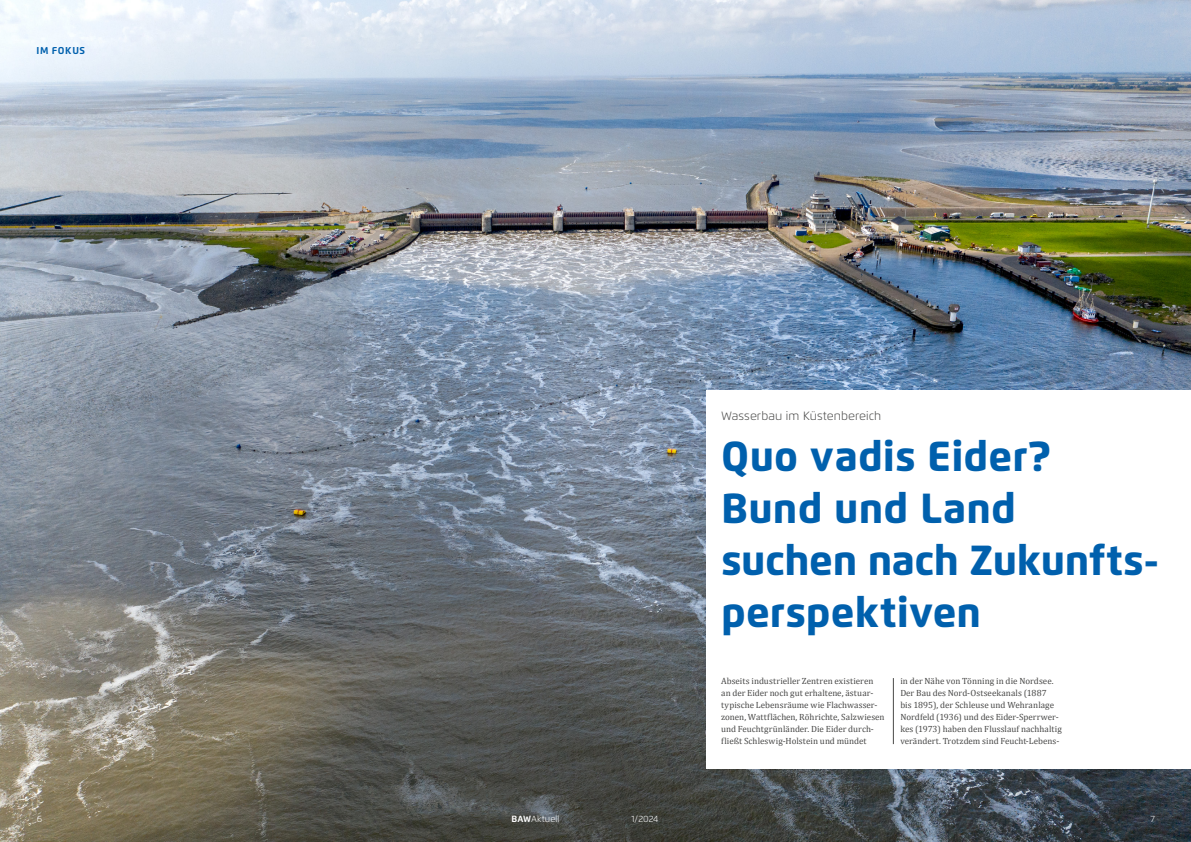
<style>
.page{position:relative;width:1191px;height:842px;background:#fff}
.page>*{position:absolute;margin:0;border:0;box-sizing:border-box;transform-origin:0 0}
.Headline_Fokus_48pt_nicht_im_TOC_H2{font:800 42px/52px "Flexo";color:#0060ad}
.Abteilung_links_p{font:300 12px "Flexo";color:#484847}
.Headline_Rubrik_links_H1{font:700 10px "Flexo";letter-spacing:.06em;color:#0060ad}
.Copytext_normal_p{font:9px/12px "Cambria";letter-spacing:.005em;color:#484847}
.t1{font:9px "Flexo Light 4";letter-spacing:.005em;color:#fff}
.t2{font:300 9px "Flexo";color:#fff}
.s1{font-family:"Flexo Bold 3"}
</style>
<div class="page">
<img style="left:0;top:0;width:1191px;height:842px">
<div style="left:707px;top:390px;width:484px;height:378px;background:#fff"></div>
<img style="left:0;top:0;width:595px;height:36px">
<hr style="left:893px;top:678px;width:1px;height:66px;background:#484847">
<h1 class="Headline_Rubrik_links_H1" style="left:36px;top:45px;width:50px">IM FOKUS</h1>
<p class="Abteilung_links_p" style="left:721px;top:409px;width:161px">Wasserbau im Küstenbereich</p>
<h2 class="Headline_Fokus_48pt_nicht_im_TOC_H2" style="left:721px;top:430px;width:435px">Quo vadis Eider?<br>Bund und Land suchen nach Zukunfts&shy;perspektiven</h2>
<p class="Copytext_normal_p" style="left:721px;top:675px;width:165px">Abseits industrieller Zentren existieren an der Eider noch gut erhaltene, ästuar&shy;typische Lebensräume wie Flachwasser&shy;zonen, Wattflächen, Röhrichte, Salzwiesen und Feuchtgrünländer. Die Eider durch&shy;fließt Schleswig-Holstein und mündet</p>
<p class="Copytext_normal_p" style="left:900px;top:675px;width:163px">in der Nähe von Tönning in die Nordsee.<br>Der Bau des Nord-Ostseekanals (1887<br>bis 1895), der Schleuse und Wehranlage Nordfeld (1936) und des Eider-Sperrwer&shy;kes (1973) haben den Flusslauf nachhaltig verändert. Trotzdem sind Feucht-Lebens-</p>
<p class="t2" style="left:37px;top:813px;width:7px">6</p>
<p class="t1" style="left:511px;top:813px;width:49px"><span class="s1">BAW</span>Aktuell</p>
<p class="t1" style="left:631px;top:813px;width:29px">1/2024</p>
<p class="t2" style="left:1150px;top:813px;width:6px">7</p>
</div>
